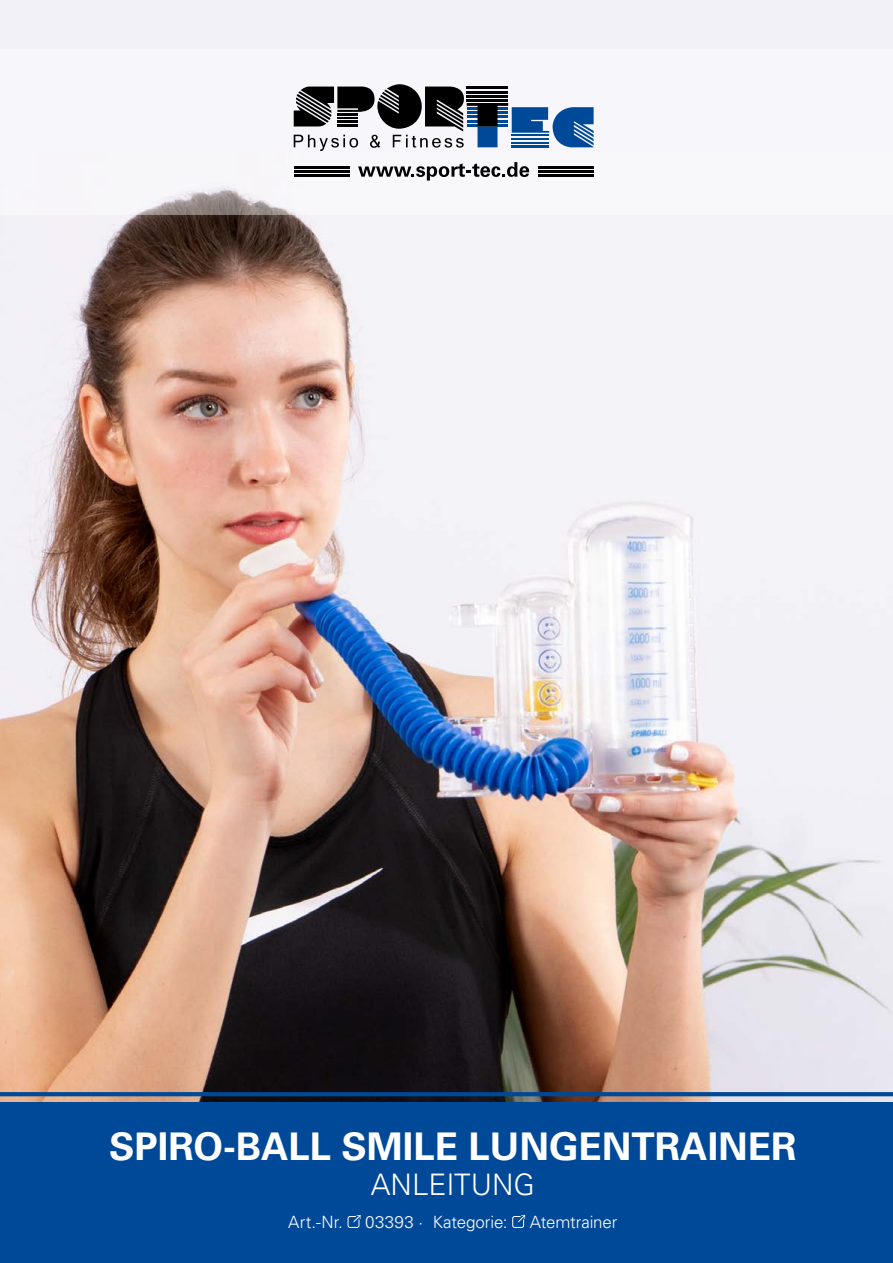
<style>
.page{position:relative;width:893px;height:1263px;background:#fff}
.page>*{position:absolute;margin:0;border:0;box-sizing:border-box;transform-origin:0 0}
.t1{font:700 38.1px "Univers LT Std";color:#fff}
.t2{font:300 29.55px "Univers LT Std";color:#fff}
.t3{font:300 16.95px "Univers LT Std";letter-spacing:-.005em;color:#fff}
</style>
<div class="page">
<div style="left:0;top:0;width:893px;height:1101px;background:#f2f1f7"></div>
<img style="left:0;top:215px;width:893px;height:886px">
<hr style="left:0;top:0;width:1px;height:867px;background:#004999">
<div style="left:0;top:49px;width:893px;height:166px;background:#f7f6fa"></div>
<svg style="left:294px;top:84px;width:300px;height:67px"></svg>
<svg style="left:358px;top:162px;width:171px;height:19px"></svg>
<hr style="left:538px;top:166px;width:56px;height:3px;background:#000">
<hr style="left:538px;top:170px;width:56px;height:3px;background:#000">
<hr style="left:538px;top:174px;width:56px;height:3px;background:#000">
<hr style="left:294px;top:166px;width:55px;height:3px;background:#000">
<hr style="left:294px;top:170px;width:55px;height:3px;background:#000">
<hr style="left:294px;top:174px;width:55px;height:3px;background:#000">
<svg style="left:0;top:1092px;width:893px;height:4px;background:#034997"></svg>
<div style="left:0;top:1102px;width:893px;height:161px;background:#004999"></div>
<svg style="left:348px;top:1215px;width:13px;height:13px"></svg>
<svg style="left:512px;top:1215px;width:13px;height:13px"></svg>
<h1 class="t1" style="left:109px;top:1131px;width:689px">SPIRO-BALL SMILE LUNGENTRAINER</h1>
<h2 class="t2" style="left:371px;top:1174px;width:165px">ANLEITUNG</h2>
<p class="t3" style="left:288px;top:1215px;width:56px">Art.-Nr.</p>
<p class="t3" style="left:365px;top:1215px;width:144px">03393 · Kategorie:</p>
<p class="t3" style="left:530px;top:1215px;width:89px">Atemtrainer</p>
</div>
